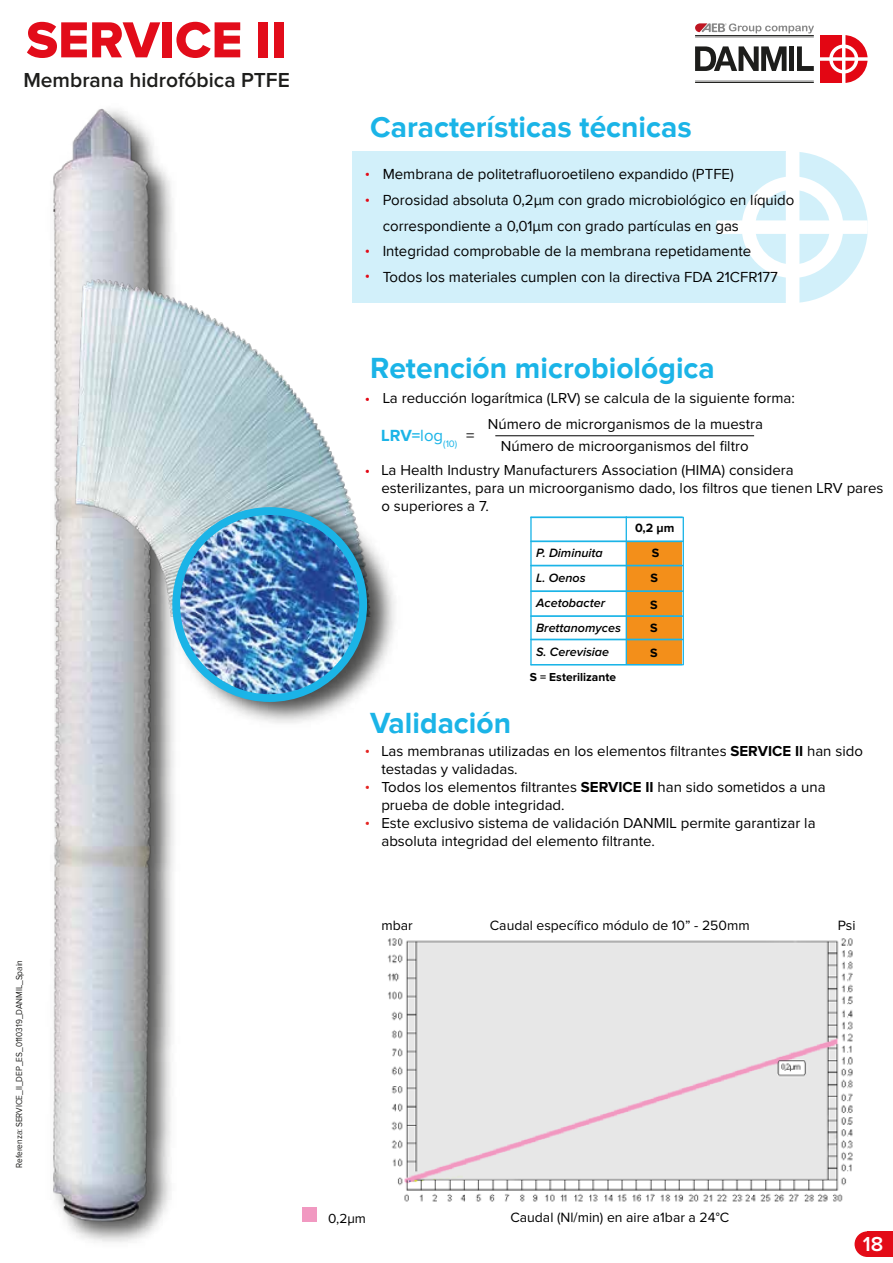
<style>
.page{position:relative;width:893px;height:1263px;background:#fff}
.page>*{position:absolute;margin:0;border:0;box-sizing:border-box;transform-origin:0 0}
.t1{font:52.5px "Proxima Nova Extrabld";color:#e20c1a}
.t2{font:700 30px "Proxima Nova";color:#1bb4e7}
.t3{font:600 21px "Proxima Nova";color:#1d1d1b}
.t4{font:600 21px "Proxima Nova";color:#fff}
.t5{font:700 16.8px "Proxima Nova";color:#1bb4e7}
.t6{font:15px/18px "Proxima Nova";color:#000}
.t7{font:15px/25.5px "Proxima Nova";color:#e30b17}
.t8{font:15px "Proxima Nova";color:#e52421}
.t9{font:15px "Proxima Nova";color:#e30613}
.t10{font:13.95px "Proxima Nova";color:#000}
.t11{font:13.65px "Proxima Nova";color:#000}
.t12{font:italic 600 12.45px/24.8px "Proxima Nova";color:#000}
.t13{font:700 12.45px/23.4px "Proxima Nova";color:#000}
.t14{font:700 12px "Proxima Nova";color:#000}
.t15{font:9px "Proxima Nova";color:#1d1d1b;scale:.92 1}
.s1{font-weight:400}
.s2{font-weight:400;color:#000}
.s3{font-weight:700}
</style>
<div class="page">
<img style="left:387px;top:938px;width:466px;height:264px">
<div style="left:352px;top:152px;width:434px;height:151px;background:#d2f0fa"></div>
<svg style="left:716px;top:152px;width:152px;height:151px"></svg>
<hr style="left:495px;top:435px;width:259px;height:1px;background:#000">
<div style="left:626px;top:541px;width:56px;height:98px;background:#f38f1a"></div>
<div style="left:626px;top:639px;width:55px;height:26px;background:#f38f1a"></div>
<hr style="left:530px;top:517px;width:2px;height:148px;background:#1bb4e7">
<hr style="left:683px;top:517px;width:1px;height:148px;background:#1bb4e7">
<hr style="left:531px;top:565px;width:151px;height:1px;background:#1bb4e7">
<hr style="left:531px;top:540px;width:151px;height:2px;background:#1bb4e7">
<hr style="left:531px;top:516px;width:151px;height:2px;background:#1bb4e7">
<hr style="left:531px;top:590px;width:151px;height:2px;background:#1bb4e7">
<hr style="left:531px;top:615px;width:151px;height:2px;background:#1bb4e7">
<hr style="left:531px;top:639px;width:151px;height:1px;background:#1bb4e7">
<hr style="left:531px;top:664px;width:151px;height:1px;background:#1bb4e7">
<hr style="left:626px;top:517px;width:1px;height:147px;background:#1bb4e7">
<div style="left:302px;top:1208px;width:15px;height:14px;background:#f199c1"></div>
<img style="left:67px;top:143px;width:107px;height:1099px">
<img style="left:53px;top:108px;width:99px;height:1114px">
<img style="left:59px;top:275px;width:289px;height:341px">
<img style="left:164px;top:491px;width:232px;height:246px">
<img style="left:176px;top:511px;width:187px;height:187px">
<img style="left:176px;top:511px;width:187px;height:187px;border-radius:93px">
<div style="left:172px;top:507px;width:195px;height:195px;border:8px solid #1bb4e7;border-radius:50%"></div>
<div style="left:867px;top:1231px;width:26px;height:26px;background:#e30b17"></div>
<div style="left:854px;top:1231px;width:26px;height:26px;background:#e30b17;border-radius:50%"></div>
<svg style="left:695px;top:23px;width:119px;height:10px"></svg>
<div style="left:820px;top:35px;width:24px;height:48px;background:#e30613"></div>
<div style="left:820px;top:35px;width:47px;height:48px;background:#e30613;border-radius:24px"></div>
<hr style="left:842px;top:33px;width:3px;height:52px;background:#fff;border-radius:2px">
<svg style="left:818px;top:57px;width:51px;height:4px"></svg>
<svg style="left:829px;top:45px;width:29px;height:29px"></svg>
<hr style="left:695px;top:35px;width:119px;height:1px;background:#1d1d1b">
<hr style="left:695px;top:37px;width:119px;height:1px;background:#1d1d1b">
<hr style="left:695px;top:82px;width:119px;height:1px;background:#1d1d1b">
<hr style="left:695px;top:80px;width:119px;height:1px;background:#1d1d1b">
<svg style="left:695px;top:46px;width:92px;height:25px"></svg>
<svg style="left:797px;top:46px;width:17px;height:25px"></svg>
<div style="left:789px;top:46px;width:5px;height:25px;background:#1d1d1b"></div>
<h1 class="t1" style="left:26px;top:16px;width:262px">SERVICE II</h1>
<h3 class="t3" style="left:23px;top:70px;width:268px">Membrana hidrofóbica PTFE</h3>
<p class="t15" style="left:14px;top:1168px;width:227px;rotate:-90deg">Referenza: SERVICE_II_DEP_ES_0110319_DANMIL_Spain</p>
<h2 class="t2" style="left:370px;top:110px;width:323px">Características técnicas</h2>
<p class="t7" style="left:365px;top:161px;width:7px">• •</p>
<p class="t7" style="left:365px;top:237px;width:7px">• •</p>
<p class="t6" style="left:383px;top:162px;width:413px;line-height:25.5px">Membrana de politetrafluoroetileno expandido (PTFE)<br>Porosidad absoluta 0,2µm con grado microbiológico en líquido correspondiente a 0,01µm con grado partículas en gas Integridad comprobable de la membrana repetidamente Todos los materiales cumplen con la directiva FDA 21CFR177</p>
<h2 class="t2" style="left:370px;top:351px;width:346px">Retención microbiológica</h2>
<p class="t6" style="left:383px;top:390px;width:414px">La reducción logarítmica (LRV) se calcula de la siguiente forma:</p>
<p class="t9" style="left:365px;top:392px;width:7px">•</p>
<p class="t9" style="left:365px;top:463px;width:7px">•</p>
<p class="t5" style="left:381px;top:428px;width:95px">LRV=<span class="s1">log</span><sub>(10)</sub> <span class="s2">=</span></p>
<p class="t6" style="left:488px;top:413px;width:277px;line-height:22.2px;text-align:center">Número de microrganismos de la muestra<br>Número de microorganismos del filtro</p>
<p class="t6" style="left:381px;top:462px;width:504px">La Health Industry Manufacturers Association (HIMA) considera esterilizantes, para un microorganismo dado, los filtros que tienen LRV pares o superiores a 7.</p>
<p class="t12" style="left:536px;top:541px;width:86px">P. Diminuita<br>L. Oenos<br>Acetobacter<br>Brettanomyces<br>S. Cerevisiae</p>
<p class="t14" style="left:530px;top:671px;width:88px">S = Esterilizante</p>
<p class="t13" style="left:635px;top:517px;width:41px">0,2 µm</p>
<p class="t13" style="left:652px;top:542px;width:9px">S</p>
<p class="t13" style="left:651px;top:567px;width:9px">S</p>
<p class="t13" style="left:650px;top:593px;width:9px">S<br>S</p>
<p class="t13" style="left:650px;top:641px;width:9px">S</p>
<h2 class="t2" style="left:370px;top:706px;width:143px">Validación</h2>
<p class="t6" style="left:381px;top:743px;width:483px">Las membranas utilizadas en los elementos filtrantes <span class="s3">SERVICE II</span> han sido testadas y validadas.<br>Todos los elementos filtrantes <span class="s3">SERVICE II</span> han sido sometidos a una prueba de doble integridad.<br>Este exclusivo sistema de validación DANMIL permite garantizar la absoluta integridad del elemento filtrante.</p>
<p class="t8" style="left:365px;top:743px;width:7px">•</p>
<p class="t8" style="left:365px;top:779px;width:7px">•</p>
<p class="t8" style="left:365px;top:815px;width:7px">•</p>
<p class="t10" style="left:382px;top:918px;width:33px">mbar</p>
<p class="t10" style="left:490px;top:918px;width:261px">Caudal específico módulo de 10” - 250mm</p>
<p class="t10" style="left:838px;top:918px;width:19px">Psi</p>
<p class="t11" style="left:328px;top:1212px;width:39px">0,2µm</p>
<p class="t10" style="left:510px;top:1211px;width:220px">Caudal (Nl/min) en aire a1bar a 24°C</p>
<h3 class="t4" style="left:863px;top:1234px;width:22px">18</h3>
</div>
